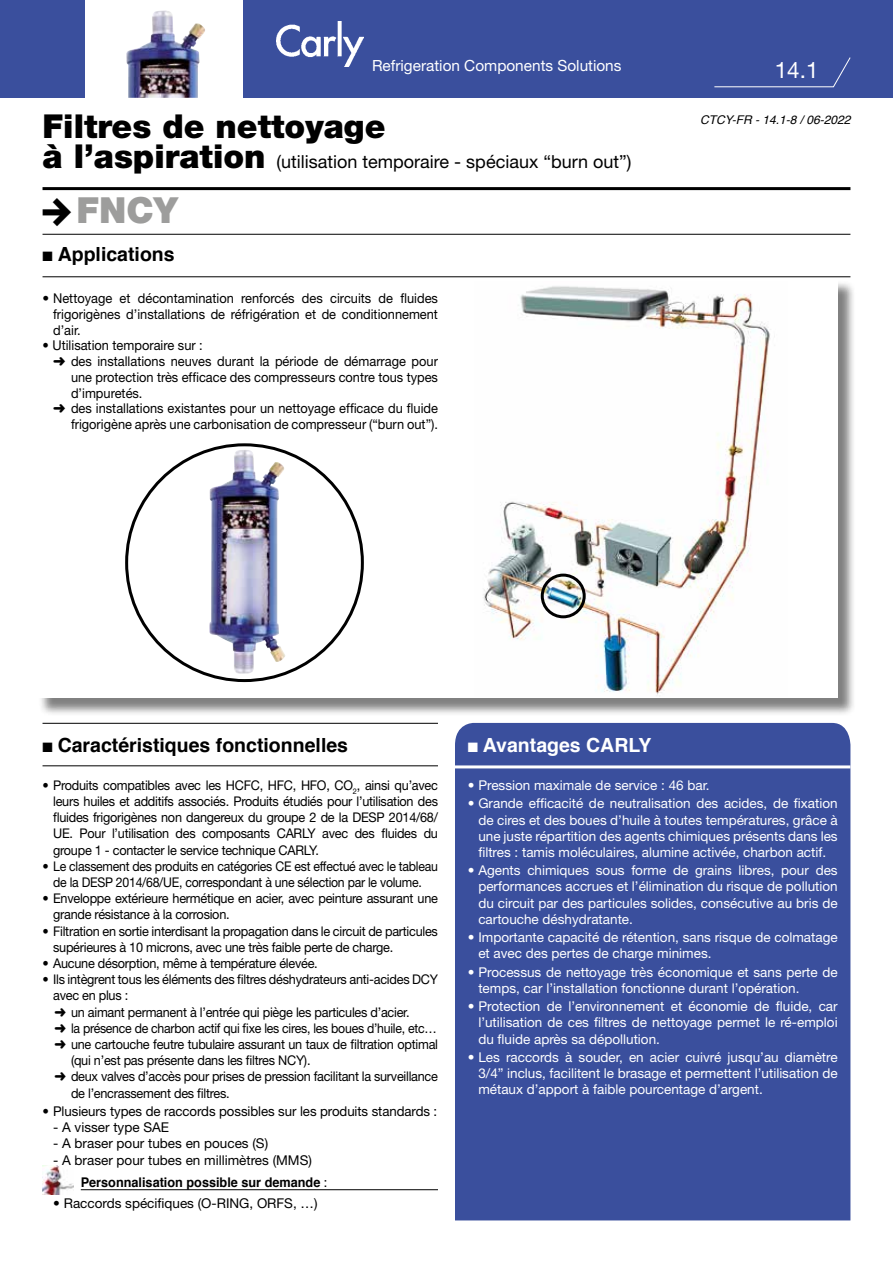
<style>
.page{position:relative;width:893px;height:1263px;background:#fff}
.page>*{position:absolute;margin:0;border:0;box-sizing:border-box;transform-origin:0 0}
.t1{font:900 36px "Helvetica Neue LT Pro";color:#9d9d9c}
.t2{font:900 33px "Helvetica Neue LT Pro";color:#000}
.t3{font:22.5px "Helvetica Neue LT Pro";color:#fff}
.t4{font:700 19.5px "Helvetica";color:#000}
.t5{font:700 19.5px "Helvetica";color:#fff}
.t6{font:18px "Helvetica Neue LT Pro";color:#000}
.t7{font:15.3px "Helvetica Neue LT Pro";color:#fff}
.t8{font:13.5px/16.2px "Helvetica Neue LT Pro";color:#fff;text-align:justify}
.t9{font:13.5px/15.8px "Helvetica Neue LT Pro";color:#000;text-align:justify}
.t10{font:13.5px "Helvetica Neue LT Pro";color:#000;scale:.95 1}
.t11{font:13.35px/16.2px "Helvetica Neue LT Pro";letter-spacing:-.02em;color:#000;scale:.95 1}
.t12{font:13.35px "Helvetica Neue LT Pro";letter-spacing:-.02em;color:#000;scale:.92 1}
.t13{font:700 13.35px "Helvetica";color:#000;scale:.95 1}
.t14{font:italic 12px "Helvetica";color:#000}
.s1{font-weight:900;font-size:33px}
.s2{font-family:"Helvetica Neue LT Pro";font-weight:400}
</style>
<div class="page">
<div style="left:0;top:0;width:893px;height:98px;background:#3a4f9d"></div>
<div style="left:455px;top:723px;width:395px;height:497px;background:#3a4f9d"></div>
<hr style="left:43px;top:187px;width:807px;height:3px;background:#000">
<hr style="left:43px;top:234px;width:807px;height:1px;background:#000">
<hr style="left:43px;top:276px;width:807px;height:1px;background:#000">
<hr style="left:43px;top:723px;width:395px;height:1px;background:#000">
<hr style="left:43px;top:765px;width:395px;height:1px;background:#000">
<hr style="left:455px;top:765px;width:395px;height:3px;background:#fff">
<div style="left:85px;top:0;width:157px;height:99px;background:#fff"></div>
<img style="left:276px;top:21px;width:88px;height:45px">
<svg style="left:714px;top:57px;width:137px;height:31px"></svg>
<img style="left:126px;top:10px;width:79px;height:88px">
<div style="left:38px;top:280px;width:818px;height:436px;background:#000;opacity:.5"></div>
<div style="left:36px;top:278px;width:802px;height:419px;background:#fff"></div>
<img style="left:209px;top:450px;width:77px;height:224px">
<img style="left:483px;top:286px;width:287px;height:409px">
<div style="left:541px;top:574px;width:45px;height:44px;border:3px solid #000;border-radius:50%"></div>
<hr style="left:81px;top:1189px;width:357px;height:1px;background:#000">
<img style="left:43px;top:1165px;width:31px;height:30px">
<p class="t7" style="left:372px;top:56px;width:251px">Refrigeration Components Solutions</p>
<h3 class="t3" style="left:775px;top:56px;width:45px">14.1</h3>
<h2 class="t2" style="left:43px;top:107px;width:344px">Filtres de nettoyage</h2>
<h3 class="t6" style="left:43px;top:151px;width:590px"><span class="s1">à l’aspiration</span> (utilisation temporaire - spéciaux “burn out”)</h3>
<p class="t14" style="left:700px;top:110px;width:152px">CTCY-FR - 14.1-8 / 06-2022</p>
<h1 class="t1" style="left:77px;top:188px;width:103px">FNCY</h1>
<h3 class="t4" style="left:43px;top:239px;width:134px">■ Applications</h3>
<p class="t9" style="left:53px;top:290px;width:386px;text-indent:-11px">• Nettoyage et décontamination renforcés des circuits de fluides frigorigènes d’installations de réfrigération et de conditionnement d’air.</p>
<p class="t10" style="left:43px;top:337px;width:170px">• Utilisation temporaire sur :</p>
<p class="t10" style="left:53px;top:353px;width:407px">➜ des installations neuves durant la période de démarrage pour</p>
<p class="t10" style="left:71px;top:369px;width:388px">une protection très efficace des compresseurs contre tous types</p>
<p class="t10" style="left:71px;top:384px;width:77px">d’impuretés.</p>
<p class="t10" style="left:53px;top:400px;width:407px">➜ des installations existantes pour un nettoyage efficace du fluide</p>
<p class="t10" style="left:71px;top:416px;width:388px">frigorigène après une carbonisation de compresseur (“burn out”).</p>
<h3 class="t4" style="left:43px;top:729px;width:307px">■ Caractéristiques fonctionnelles</h3>
<h3 class="t5" style="left:468px;top:729px;width:185px">■ Avantages CARLY</h3>
<p class="t11" style="left:53px;top:777px;width:407px;text-align:justify;text-indent:-11px">• Produits compatibles avec les HCFC, HFC, HFO, CO<sub>2</sub>, ainsi qu’avec leurs huiles et additifs associés. Produits étudiés pour l’utilisation des fluides frigorigènes non dangereux du groupe 2 de la DESP 2014/68/ UE. Pour l’utilisation des composants CARLY avec des fluides du groupe 1 - contacter le service technique CARLY.</p>
<p class="t11" style="left:43px;top:858px;width:418px;text-align:center">• Le classement des produits en catégories CE est effectué avec le tableau de la DESP 2014/68/UE, correspondant à une sélection par le volume.</p>
<p class="t11" style="left:53px;top:890px;width:407px;text-indent:-11px">• Enveloppe extérieure hermétique en acier, avec peinture assurant une grande résistance à la corrosion.</p>
<p class="t11" style="left:53px;top:922px;width:407px;text-indent:-11px">• Filtration en sortie interdisant la propagation dans le circuit de particules supérieures à 10 microns, avec une très faible perte de charge.</p>
<p class="t11" style="left:43px;top:955px;width:291px">• Aucune désorption, même à température élevée.</p>
<p class="t11" style="left:43px;top:971px;width:418px">• Ils intègrent tous les éléments des filtres déshydrateurs anti-acides DCY</p>
<p class="t11" style="left:53px;top:987px;width:81px">avec en plus :</p>
<p class="t11" style="left:55px;top:1003px;width:375px">➜ un aimant permanent à l’entrée qui piège les particules d’acier.</p>
<p class="t12" style="left:55px;top:1020px;width:417px">➜ la présence de charbon actif qui fixe les cires, les boues d’huile, etc…</p>
<p class="t11" style="left:55px;top:1036px;width:405px">➜ une cartouche feutre tubulaire assurant un taux de filtration optimal</p>
<p class="t11" style="left:71px;top:1052px;width:254px">(qui n’est pas présente dans les filtres NCY).</p>
<p class="t11" style="left:55px;top:1068px;width:405px">➜ deux valves d’accès pour prises de pression facilitant la surveillance</p>
<p class="t11" style="left:71px;top:1084px;width:169px">de l’encrassement des filtres.</p>
<p class="t9" style="left:43px;top:1103px;width:396px">• Plusieurs types de raccords possibles sur les produits standards :</p>
<p class="t9" style="left:53px;top:1119px;width:118px">- A visser type SAE</p>
<p class="t9" style="left:53px;top:1135px;width:217px">- A braser pour tubes en pouces (S)</p>
<p class="t9" style="left:53px;top:1151px;width:260px">- A braser pour tubes en millimètres (MMS)</p>
<p class="t13" style="left:81px;top:1172px;width:261px">Personnalisation possible sur demande <span class="s2">:</span></p>
<p class="t9" style="left:53px;top:1195px;width:266px">• Raccords spécifiques (O-RING, ORFS, …)</p>
<p class="t8" style="left:468px;top:777px;width:243px">• Pression maximale de service : 46 bar.</p>
<p class="t8" style="left:478px;top:795px;width:361px;text-indent:-11px">• Grande efficacité de neutralisation des acides, de fixation de cires et des boues d’huile à toutes températures, grâce à une juste répartition des agents chimiques présents dans les filtres : tamis moléculaires, alumine activée, charbon actif.</p>
<p class="t8" style="left:478px;top:862px;width:361px;text-indent:-11px">• Agents chimiques sous forme de grains libres, pour des performances accrues et l’élimination du risque de pollution du circuit par des particules solides, consécutive au bris de cartouche déshydratante.</p>
<p class="t8" style="left:478px;top:929px;width:361px;text-indent:-11px">• Importante capacité de rétention, sans risque de colmatage et avec des pertes de charge minimes.</p>
<p class="t8" style="left:478px;top:963px;width:361px;text-indent:-11px">• Processus de nettoyage très économique et sans perte de temps, car l’installation fonctionne durant l’opération.</p>
<p class="t8" style="left:478px;top:998px;width:361px;text-indent:-11px">• Protection de l’environnement et économie de fluide, car l’utilisation de ces filtres de nettoyage permet le ré-emploi du fluide après sa dépollution.</p>
<p class="t8" style="left:478px;top:1049px;width:361px;text-indent:-11px">• Les raccords à souder, en acier cuivré jusqu’au diamètre 3/4” inclus, facilitent le brasage et permettent l’utilisation de métaux d’apport à faible pourcentage d’argent.</p>
</div>
